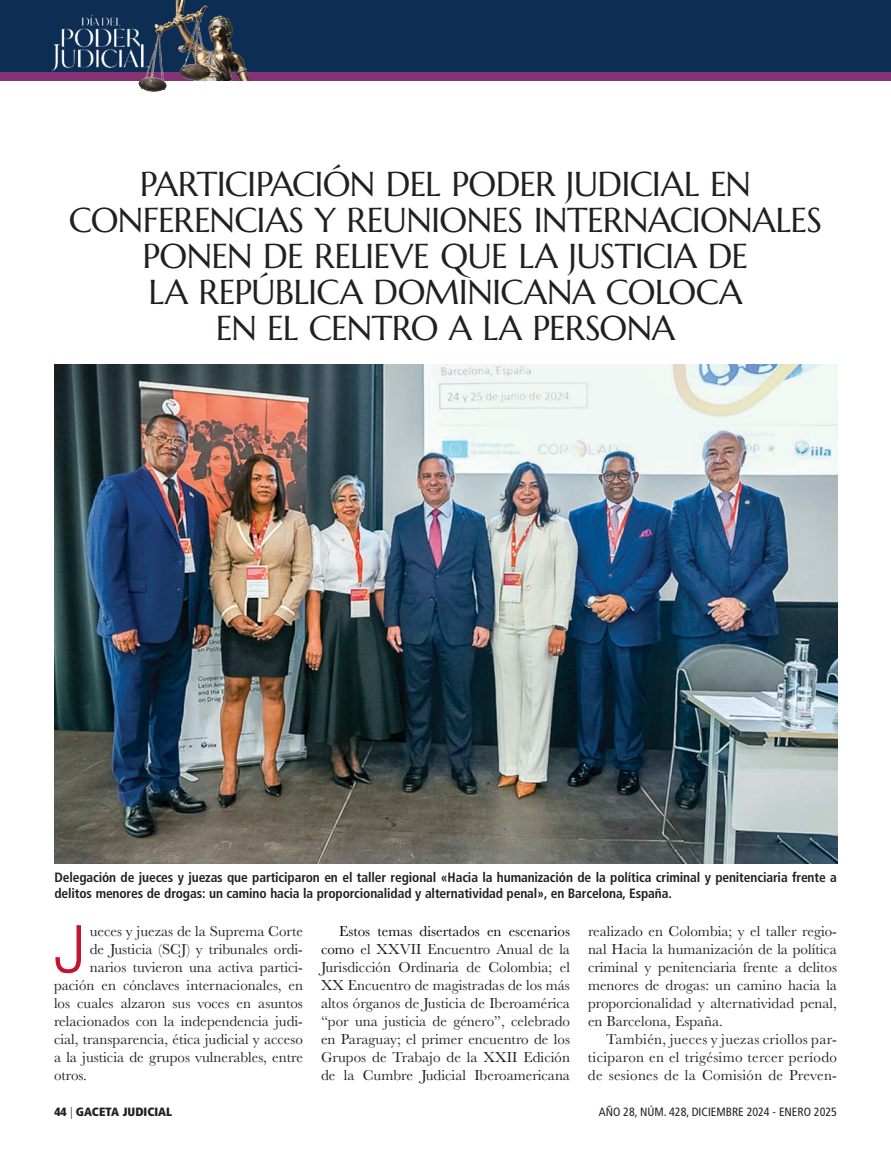
<style>
.page{position:relative;width:891px;height:1161px;background:#fff}
.page>*{position:absolute;margin:0;border:0;box-sizing:border-box;transform-origin:0 0}
.t1{font:300 64.95px "Helvetica";color:#c41230}
.t2{font:34.5px/36px "Marcellus SC";letter-spacing:-.02em;color:#231f20;text-align:center}
.t3{font:15px/18px "Baskerville";color:#231f20;text-align:justify}
.t4{font:700 condensed 13.5px/16.2px "Frutiger LT Pro";letter-spacing:-.01em;color:#231f20}
.t5{font:condensed 12px "Frutiger LT Pro";color:#231f20}
.t6{font:900 condensed 12px "Frutiger LT Pro";color:#231f20}
.s1{color:#020304}
.s2{font-weight:300}
</style>
<div class="page">
<div style="left:0;top:0;width:891px;height:72px;background:#0e2d53"></div>
<img style="left:52px;top:14px;width:86px;height:58px">
<div style="left:0;top:72px;width:891px;height:9px;background:#863376"></div>
<img style="left:138px;top:0;width:112px;height:92px">
<img style="left:54px;top:365px;width:783px;height:499px">
<h2 class="t2" style="left:69px;top:166px;width:755px">PARTICIPACIÓN DEL PODER JUDICIAL EN CONFERENCIAS Y REUNIONES INTERNACIONALES PONEN DE RELIEVE QUE LA JUSTICIA DE<br>LA REPÚBLICA DOMINICANA COLOCA<br>EN EL CENTRO A LA PERSONA</h2>
<p class="t4" style="left:54px;top:869px;width:784px">Delegación de jueces y juezas que participaron en el taller regional «Hacia la humanización de la política criminal y penitenciaria frente a delitos menores de drogas: un camino hacia la proporcionalidad y alternatividad penal», en Barcelona, España.</p>
<h1 class="t1" style="left:54px;top:894px;width:34px">J</h1>
<p class="t3" style="left:90px;top:922px;width:215px">ueces y juezas de la Suprema Corte</p>
<p class="t3" style="left:90px;top:940px;width:215px">de Justicia (SCJ) y tribunales ordi-</p>
<p class="t3" style="left:90px;top:958px;width:215px">narios tuvieron una activa partici-</p>
<p class="t3" style="left:54px;top:976px;width:251px">pación en cónclaves internacionales, en</p>
<p class="t3" style="left:54px;top:994px;width:250px">los cuales alzaron sus voces en asuntos</p>
<p class="t3" style="left:54px;top:1012px;width:251px">relacionados con la independencia judi-</p>
<p class="t3" style="left:54px;top:1030px;width:251px">cial, transparencia, ética judicial y acceso</p>
<p class="t3" style="left:54px;top:1048px;width:251px">a la justicia de grupos vulnerables, entre</p>
<p class="t3" style="left:54px;top:1066px;width:35px">otros.</p>
<p class="t3" style="left:321px;top:922px;width:251px;text-indent:18px"><span class="s1">Estos temas disertados en escenarios como</span> el XXVII Encuentro Anual de la Jurisdicción Ordinaria de Colombia; el XX Encuentro de magistradas de los más altos órganos de Justicia de Iberoamérica “por una justicia de género”, celebrado en Paraguay; el primer encuentro de los Grupos de Trabajo de la XXII Edición de la Cumbre Judicial Iberoamericana</p>
<p class="t3" style="left:588px;top:922px;width:251px">realizado en Colombia; y el taller regio&shy;nal Hacia la humanización de la política criminal y penitenciaria frente a delitos menores de drogas: un camino hacia la proporcionalidad y alternatividad penal, en Barcelona, España.</p>
<p class="t3" style="left:588px;top:1030px;width:251px;text-indent:18px">También, jueces y juezas criollos par&shy;ticiparon en el trigésimo tercer período de sesiones de la Comisión de Preven-</p>
<p class="t6" style="left:54px;top:1104px;width:119px">44 <span class="s2">|</span> GACETA JUDICIAL</p>
<p class="t5" style="left:599px;top:1105px;width:240px">AÑO 28, NÚM. 428, DICIEMBRE 2024 - ENERO 2025</p>
</div>
